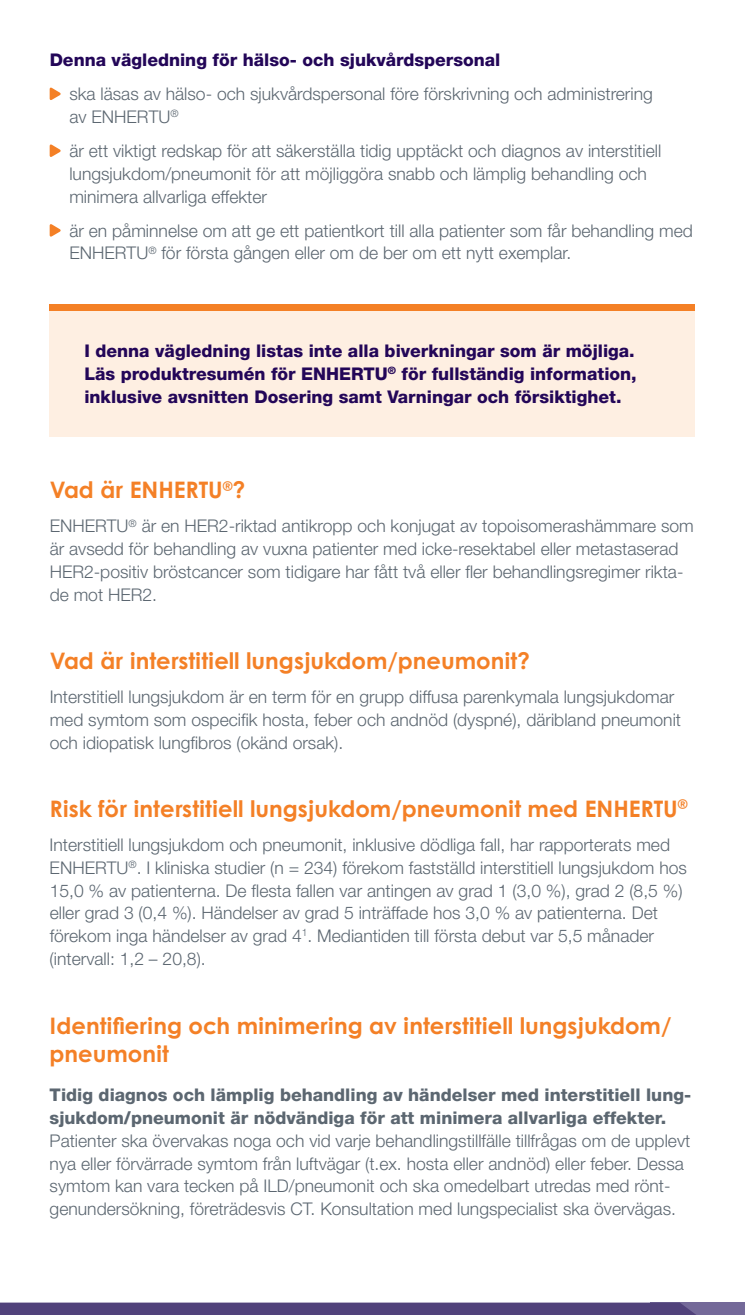
<style>
.page{position:relative;width:745px;height:1315px;background:#fff}
.page>*{position:absolute;margin:0;border:0;box-sizing:border-box;transform-origin:0 0}
.t1{font:700 22.75px/28px "Century Gothic";color:#f48026}
.t2{font:300 17.5px/22.8px "Helvetica Neue LT Pro";color:#5c6771}
.t3{font:800 17.5px/22.8px "Helvetica Neue LT Pro";color:#230658;text-align:justify}
.t4{font:800 17.5px/22.8px "Helvetica Neue LT Pro";color:#5c6771}
</style>
<div class="page">
<div style="left:50px;top:304px;width:644px;height:133px;background:#feefe2"></div>
<div style="left:50px;top:304px;width:644px;height:7px;background:#f48026"></div>
<svg style="left:50px;top:87px;width:11px;height:13px"></svg>
<svg style="left:50px;top:144px;width:11px;height:13px"></svg>
<svg style="left:50px;top:224px;width:11px;height:13px"></svg>
<div style="left:650px;top:1302px;width:94px;height:13px;background:#746999"></div>
<svg style="left:0;top:1302px;width:696px;height:13px;background:#584a80"></svg>
<p class="t3" style="left:50px;top:48px;width:452px">Denna vägledning för hälso- och sjukvårdspersonal</p>
<p class="t2" style="left:69px;top:82px;width:584px">ska läsas av hälso- och sjukvårdspersonal före förskrivning och administrering av ENHERTU<sup>®</sup></p>
<p class="t2" style="left:69px;top:139px;width:593px">är ett viktigt redskap för att säkerställa tidig upptäckt och diagnos av interstitiell lungsjukdom/pneumonit för att möjliggöra snabb och lämplig behandling och minimera allvarliga effekter</p>
<p class="t2" style="left:69px;top:219px;width:624px">är en påminnelse om att ge ett patientkort till alla patienter som får behandling med<br>ENHERTU<sup>®</sup> för första gången eller om de ber om ett nytt exemplar.</p>
<p class="t3" style="left:84px;top:339px;width:553px">I denna vägledning listas inte alla biverkningar som är möjliga.<br>Läs produktresumén för ENHERTU<sup>®</sup> för fullständig information, inklusive avsnitten Dosering samt Varningar och försiktighet.</p>
<h1 class="t1" style="left:50px;top:475px;width:197px">Vad är ENHERTU<sup>®</sup>?</h1>
<p class="t2" style="left:50px;top:514px;width:645px">ENHERTU<sup>®</sup> är en HER2-riktad antikropp och konjugat av topoisomerashämmare som är avsedd för behandling av vuxna patienter med icke-resektabel eller metastaserad HER2-positiv bröstcancer som tidigare har fått två eller fler behandlingsregimer rikta&shy;de mot HER2.</p>
<h1 class="t1" style="left:50px;top:646px;width:481px">Vad är interstitiell lungsjukdom/pneumonit?</h1>
<p class="t2" style="left:50px;top:685px;width:632px">Interstitiell lungsjukdom är en term för en grupp diffusa parenkymala lungsjukdomar med symtom som ospecifik hosta, feber och andnöd (dyspné), däribland pneumonit och idiopatisk lungfibros (okänd orsak).</p>
<h1 class="t1" style="left:50px;top:794px;width:639px">Risk för interstitiell lungsjukdom/pneumonit med ENHERTU<sup>®</sup></h1>
<p class="t2" style="left:50px;top:833px;width:638px">Interstitiell lungsjukdom och pneumonit, inklusive dödliga fall, har rapporterats med ENHERTU<sup>®</sup>. I kliniska studier (n = 234) förekom fastställd interstitiell lungsjukdom hos 15,0 % av patienterna. De flesta fallen var antingen av grad 1 (3,0 %), grad 2 (8,5 %) eller grad 3 (0,4 %). Händelser av grad 5 inträffade hos 3,0 % av patienterna. Det förekom inga händelser av grad 4<sup>1</sup>. Mediantiden till första debut var 5,5 månader (intervall: 1,2 – 20,8).</p>
<h1 class="t1" style="left:50px;top:1010px;width:623px">Identifiering och minimering av interstitiell lungsjukdom/ pneumonit</h1>
<p class="t4" style="left:50px;top:1083px;width:642px">Tidig diagnos och lämplig behandling av händelser med interstitiell lung&shy;sjukdom/pneumonit är nödvändiga för att minimera allvarliga effekter.</p>
<p class="t2" style="left:50px;top:1129px;width:641px">Patienter ska övervakas noga och vid varje behandlingstillfälle tillfrågas om de upplevt nya eller förvärrade symtom från luftvägar (t.ex. hosta eller andnöd) eller feber. Dessa symtom kan vara tecken på ILD/pneumonit och ska omedelbart utredas med rönt&shy;genundersökning, företrädesvis CT. Konsultation med lungspecialist ska övervägas.</p>
</div>
